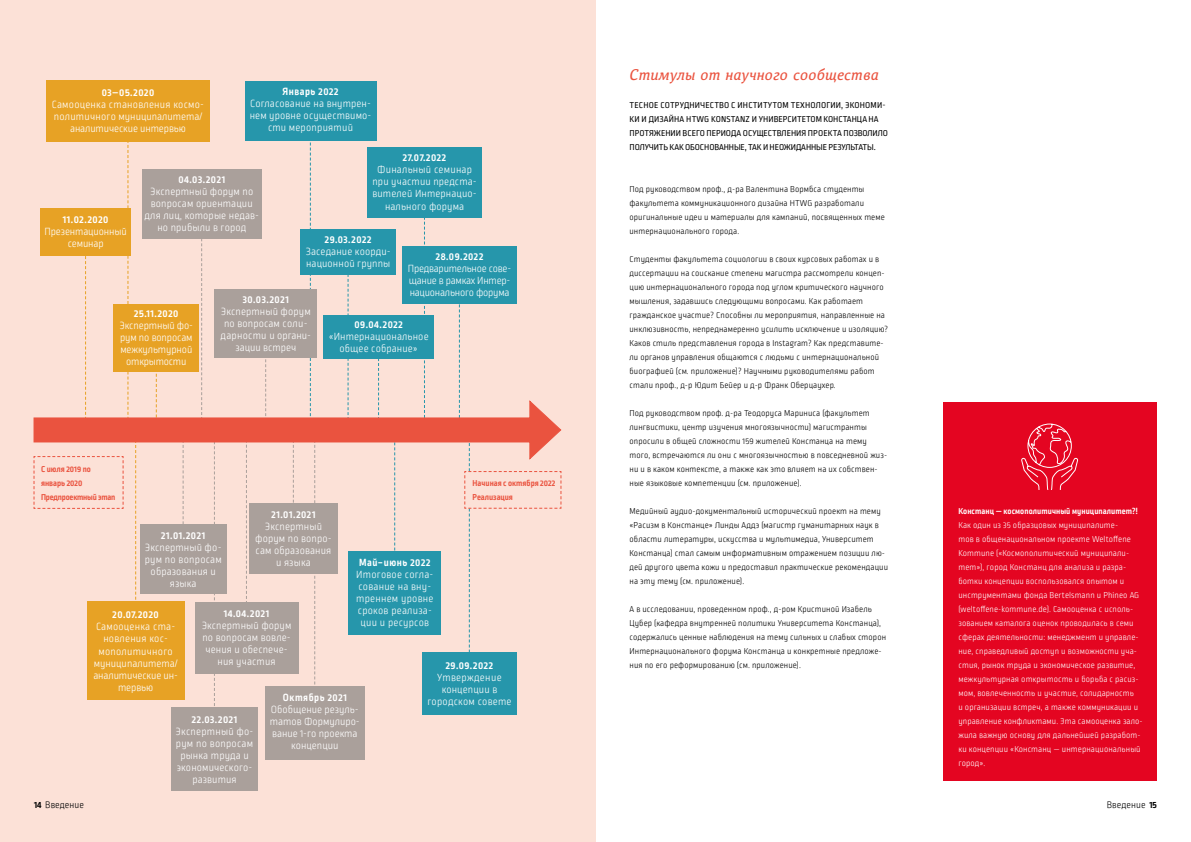
<style>
.page{position:relative;width:1191px;height:842px;background:#fff}
.page>*{position:absolute;margin:0;border:0;box-sizing:border-box;transform-origin:0 0}
.t1{font:italic 16px "Calendula";letter-spacing:.02em;color:#ea533f}
.t2{font:300 11px/12px "Ropa Mix Pro";letter-spacing:.01em;color:#fff;text-align:center}
.t3{font:700 11px "Ropa Mix Pro";letter-spacing:.05em;color:#fff}
.t4{font:300 11px/12px "Ropa Mix Pro";letter-spacing:-.01em;color:#fff;text-align:center}
.t5{font:300 10px "Ropa Mix Pro";letter-spacing:.01em;color:#000}
.t6{font:300 9px/14px "Ropa Mix Pro";letter-spacing:.01em;color:#000}
.t7{font:300 9px/14px "Ropa Mix Pro";letter-spacing:.01em;color:#fff}
.t8{font:9px/14px "Ropa Mix Pro";color:#000}
.t9{font:700 9px/14px "Ropa Mix Pro";color:#ea533f}
.t10{font:700 9px "Ropa Mix Pro";letter-spacing:.01em;color:#fff}
.s1{font-weight:700}
</style>
<div class="page">
<div style="left:0;top:0;width:595px;height:842px;background:#fce1d7"></div>
<div style="left:171px;top:707px;width:87px;height:83px;background:#aaa09b"></div>
<div style="left:265px;top:686px;width:100px;height:73px;background:#aaa09b"></div>
<div style="left:245px;top:81px;width:131px;height:60px;background:#2696ab"></div>
<div style="left:46px;top:81px;width:164px;height:61px;background:#e7a225"></div>
<div style="left:943px;top:402px;width:214px;height:378px;background:#e40521"></div>
<svg style="left:33px;top:112px;width:529px;height:603px"></svg>
<div style="left:87px;top:602px;width:97px;height:98px;background:#e7a225"></div>
<svg style="left:1021px;top:423px;width:58px;height:67px"></svg>
<p class="t3" style="left:102px;top:87px;width:54px">03–05.2020</p>
<p class="t2" style="left:52px;top:100px;width:154px">Самооценка становления космо&shy;политичного муниципалитета/ аналитические интервью</p>
<p class="t3" style="left:282px;top:85px;width:57px">Январь 2022</p>
<p class="t2" style="left:250px;top:98px;width:123px">Согласование на внутрен&shy;нем уровне осуществимо&shy;сти мероприятий</p>
<p class="t3" style="left:403px;top:152px;width:45px">27.07.2022</p>
<p class="t2" style="left:372px;top:165px;width:106px">Финальный семинар при участии предста&shy;вителей Интернацио&shy;нального форума</p>
<p class="t3" style="left:178px;top:173px;width:48px">04.03.2021</p>
<p class="t2" style="left:144px;top:186px;width:116px">Экспертный форум по вопросам ориентации для лиц, которые недав&shy;но прибыли в город</p>
<p class="t3" style="left:63px;top:214px;width:47px">11.02.2020</p>
<p class="t4" style="left:45px;top:227px;width:84px">Презентационный семинар</p>
<p class="t3" style="left:325px;top:233px;width:48px">29.03.2022</p>
<p class="t2" style="left:306px;top:246px;width:86px;text-align:left">Заседание коорди&shy;национной группы</p>
<p class="t3" style="left:436px;top:250px;width:49px">28.09.2022</p>
<p class="t2" style="left:408px;top:263px;width:105px;text-align:justify">Предварительное сове&shy;щание в рамках Интер&shy;национального форума</p>
<p class="t3" style="left:243px;top:293px;width:48px">30.03.2021</p>
<p class="t2" style="left:221px;top:306px;width:92px">Экспертный форум по вопросам соли&shy;дарности и органи&shy;зации встреч</p>
<p class="t3" style="left:134px;top:308px;width:46px">25.11.2020</p>
<p class="t4" style="left:120px;top:320px;width:75px">Экспертный фо&shy;рум по вопросам межкультурной открытости</p>
<p class="t3" style="left:354px;top:318px;width:50px">09.04.2022</p>
<p class="t2" style="left:329px;top:331px;width:101px">«Интернациональное общее собрание»</p>
<p class="t9" style="left:41px;top:462px;width:76px">С июля 2019 по январь 2020<br>Предпроектный этап</p>
<p class="t9" style="left:472px;top:476px;width:84px">Начиная с октября 2022<br>Реализация</p>
<p class="t3" style="left:271px;top:508px;width:45px">21.01.2021</p>
<p class="t2" style="left:255px;top:521px;width:78px">Экспертный форум по вопро&shy;сам образования и языка</p>
<p class="t3" style="left:161px;top:529px;width:45px">21.01.2021</p>
<p class="t2" style="left:145px;top:542px;width:79px">Экспертный фо&shy;рум по вопросам образования и языка</p>
<p class="t3" style="left:359px;top:556px;width:73px">Май−июнь 2022</p>
<p class="t2" style="left:356px;top:569px;width:79px">Итоговое согла&shy;сование на вну&shy;треннем уровне сроков реализа&shy;ции и ресурсов</p>
<p class="t3" style="left:224px;top:608px;width:47px">14.04.2021</p>
<p class="t2" style="left:202px;top:620px;width:91px">Экспертный форум по вопросам вовле&shy;чения и обеспече&shy;ния участия</p>
<p class="t3" style="left:113px;top:609px;width:48px">20.07.2020</p>
<p class="t2" style="left:93px;top:622px;width:86px">Самооценка ста&shy;новления кос&shy;мополитичного муниципалитета/ аналитические ин&shy;тервью</p>
<p class="t3" style="left:446px;top:660px;width:49px">29.09.2022</p>
<p class="t2" style="left:427px;top:673px;width:86px">Утверждение концепции в городском совете</p>
<p class="t3" style="left:283px;top:691px;width:65px">Октябрь 2021</p>
<p class="t2" style="left:270px;top:704px;width:91px">Обобщение резуль&shy;татов Формулиро&shy;вание 1-го проекта концепции</p>
<p class="t3" style="left:192px;top:713px;width:47px">22.03.2021</p>
<p class="t2" style="left:176px;top:726px;width:79px">Экспертный фо&shy;рум по вопросам рынка труда и экономического&shy;развития</p>
<h1 class="t1" style="left:629px;top:65px;width:250px">Стимулы от научного сообщества</h1>
<p class="t8" style="left:629px;top:98px;width:260px">ТЕСНОЕ СОТРУДНИЧЕСТВО С ИНСТИТУТОМ ТЕХНОЛОГИИ, ЭКОНОМИ-КИ И ДИЗАЙНА HTWG KONSTANZ И УНИВЕРСИТЕТОМ КОНСТАНЦА НА ПРОТЯЖЕНИИ ВСЕГО ПЕРИОДА ОСУЩЕСТВЛЕНИЯ ПРОЕКТА ПОЗВОЛИЛО ПОЛУЧИТЬ КАК ОБОСНОВАННЫЕ, ТАК И НЕОЖИДАННЫЕ РЕЗУЛЬТАТЫ.</p>
<p class="t6" style="left:629px;top:183px;width:257px">Под руководством проф., д-ра Валентина Вормбса студенты факультета коммуникационного дизайна HTWG разработали оригинальные идеи и материалы для кампаний, посвященных теме интернационального города.</p>
<p class="t6" style="left:629px;top:253px;width:260px">Студенты факультета социологии в своих курсовых работах и в диссертации на соискание степени магистра рассмотрели концеп&shy;цию интернационального города под углом критического научного мышления, задавшись следующими вопросами. Как работает гражданское участие? Способны ли мероприятия, направленные на инклюзивность, непреднамеренно усилить исключение и изоляцию?<br>Каков стиль представления города в Instagram? Как представите&shy;ли органов управления общаются с людьми с интернациональной биографией (см. приложение)? Научными руководителями работ стали проф., д-р Юдит Бейер и д-р Франк Оберцаухер.</p>
<p class="t6" style="left:629px;top:407px;width:259px">Под руководством проф. д-ра Теодоруса Мариниса (факультет лингвистики, центр изучения многоязычности) магистранты опросили в общей сложности 159 жителей Констанца на тему того, встречаются ли они с многоязычностью в повседневной жиз&shy;ни и в каком контексте, а также как это влияет на их собствен&shy;ные языковые компетенции (см. приложение).</p>
<p class="t6" style="left:629px;top:505px;width:260px">Медийный аудио-документальный исторический проект на тему «Расизм в Констанце» Линды Аддэ (магистр гуманитарных наук в области литературы, искусства и мультимедиа, Университет Констанца) стал самым информативным отражением позиции лю&shy;дей другого цвета кожи и предоставил практические рекомендации на эту тему (см. приложение).</p>
<p class="t6" style="left:629px;top:603px;width:258px">А в исследовании, проведенном проф., д-ром Кристиной Изабель Цубер (кафедра внутренней политики Университета Констанца), содержались ценные наблюдения на тему сильных и слабых сторон Интернационального форума Констанца и конкретные предложе&shy;ния по его реформированию (см. приложение).</p>
<p class="t10" style="left:958px;top:506px;width:181px">Констанц — космополитичный муниципалитет?!</p>
<p class="t7" style="left:958px;top:519px;width:186px">Как один из 35 образцовых муниципалите-<br>тов в общенациональном проекте Weltoffene Kommune («Космополитический муниципали&shy;тет»), город Констанц для анализа и разра&shy;ботки концепции воспользовался опытом и инструментами фонда Bertelsmann и Phineo AG (weltoffene-kommune.de). Самооценка с исполь&shy;зованием каталога оценок проводилась в семи сферах деятельности: менеджмент и управле&shy;ние, справедливый доступ и возможности уча&shy;стия, рынок труда и экономическое развитие, межкультурная открытость и борьба с расиз&shy;мом, вовлеченность и участие, солидарность<br>и организации встреч, а также коммуникации и управление конфликтами. Эта самооценка зало&shy;жила важную основу для дальнейшей разработ&shy;ки концепции «Констанц — интернациональный город».</p>
<p class="t5" style="left:34px;top:799px;width:52px"><span class="s1">14</span> Введение</p>
<p class="t5" style="left:1106px;top:799px;width:52px">Введение <span class="s1">15</span></p>
</div>
